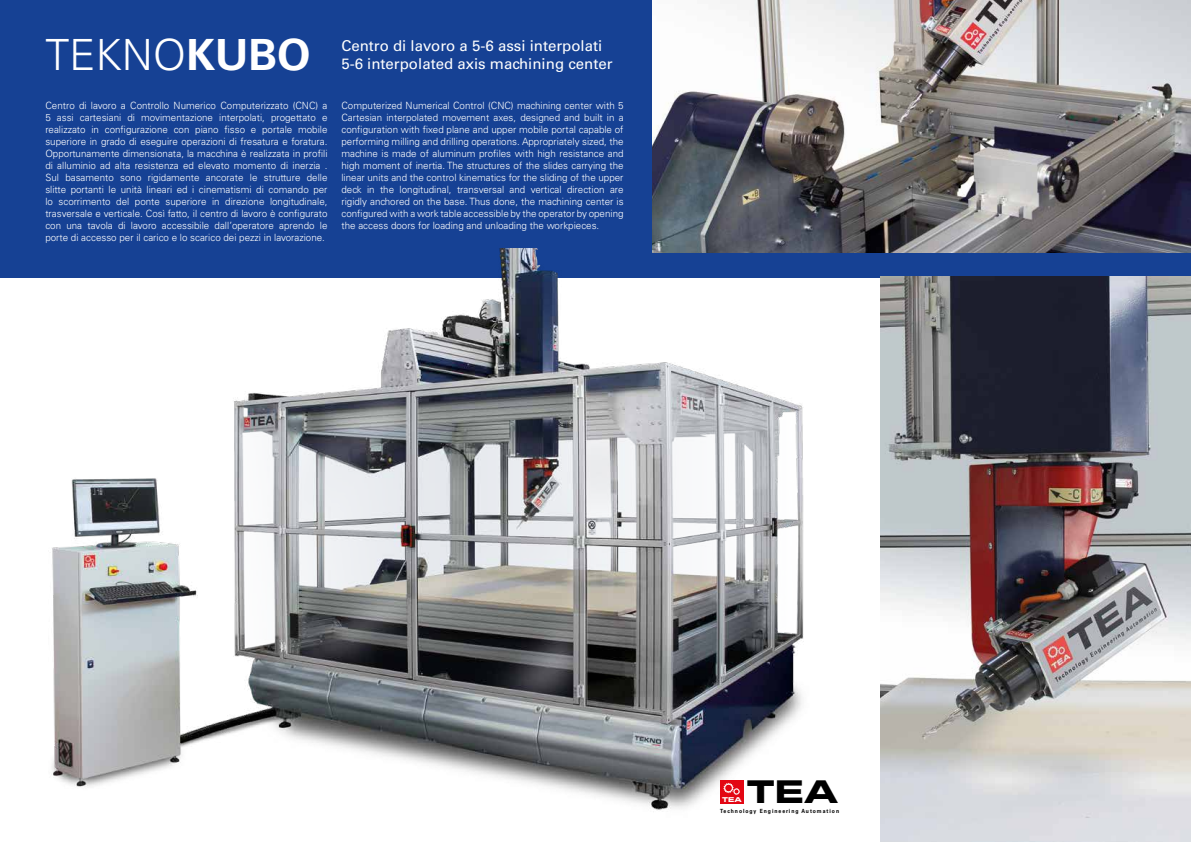
<style>
.page{position:relative;width:1191px;height:842px;background:#fff}
.page>*{position:absolute;margin:0;border:0;box-sizing:border-box;transform-origin:0 0}
.t1{font:300 43px "Univers";color:#fff}
.t2{font:31.3px "Eurostile Bold Extended Two";color:#000}
.t3{font:15px/18px "Univers";color:#fff}
.t4{font:300 10px/12px "Univers";color:#fff;text-align:justify}
.t5{font:6.7px "Eurostile Bold Extended Two";color:#fff}
.t6{font:700 5.7px "Univers";letter-spacing:.19em;color:#000;scale:.9 1}
.s1{font-weight:700}
</style>
<div class="page">
<div style="left:0;top:0;width:1191px;height:278px;background:#164194"></div>
<img style="left:652px;top:0;width:539px;height:252px">
<img style="left:881px;top:277px;width:310px;height:565px">
<img style="left:52px;top:248px;width:770px;height:562px">
<div style="left:720px;top:781px;width:23px;height:23px;background:#e30613"></div>
<svg style="left:723px;top:783px;width:17px;height:12px"></svg>
<h1 class="t1" style="left:45px;top:28px;width:267px">TEKNO<span class="s1">KUBO</span></h1>
<h3 class="t3" style="left:341px;top:37px;width:272px">Centro di lavoro a 5-6 assi interpolati<br>5-6 interpolated axis machining center</h3>
<p class="t4" style="left:45px;top:99px;width:284px">Centro di lavoro a Controllo Numerico Computerizzato (CNC) a 5 assi cartesiani di movimentazione interpolati, progettato e realizzato in configurazione con piano fisso e portale mobile superiore in grado di eseguire operazioni di fresatura e foratura.<br>Opportunamente dimensionata, la macchina è realizzata in profili di alluminio ad alta resistenza ed elevato momento di inerzia .<br>Sul basamento sono rigidamente ancorate le strutture delle slitte portanti le unità lineari ed i cinematismi di comando per lo scorrimento del ponte superiore in direzione longitudinale, trasversale e verticale. Così fatto, il centro di lavoro è configurato con una tavola di lavoro accessibile dall’operatore aprendo le porte di accesso per il carico e lo scarico dei pezzi in lavorazione.</p>
<p class="t4" style="left:341px;top:99px;width:284px">Computerized Numerical Control (CNC) machining center with 5<br>Cartesian interpolated movement axes, designed and built in a configuration with fixed plane and upper mobile portal capable of performing milling and drilling operations. Appropriately sized, the machine is made of aluminum profiles with high resistance and high moment of inertia. The structures of the slides carrying the linear units and the control kinematics for the sliding of the upper deck in the longitudinal, transversal and vertical direction are rigidly anchored on the base. Thus done, the machining center is configured with a work table accessible by the operator by opening the access doors for loading and unloading the workpieces.</p>
<h2 class="t2" style="left:747px;top:770px;width:93px">TEA</h2>
<p class="t5" style="left:722px;top:794px;width:21px">TEA</p>
<p class="t6" style="left:720px;top:808px;width:134px">Technology Engineering Automation</p>
</div>
